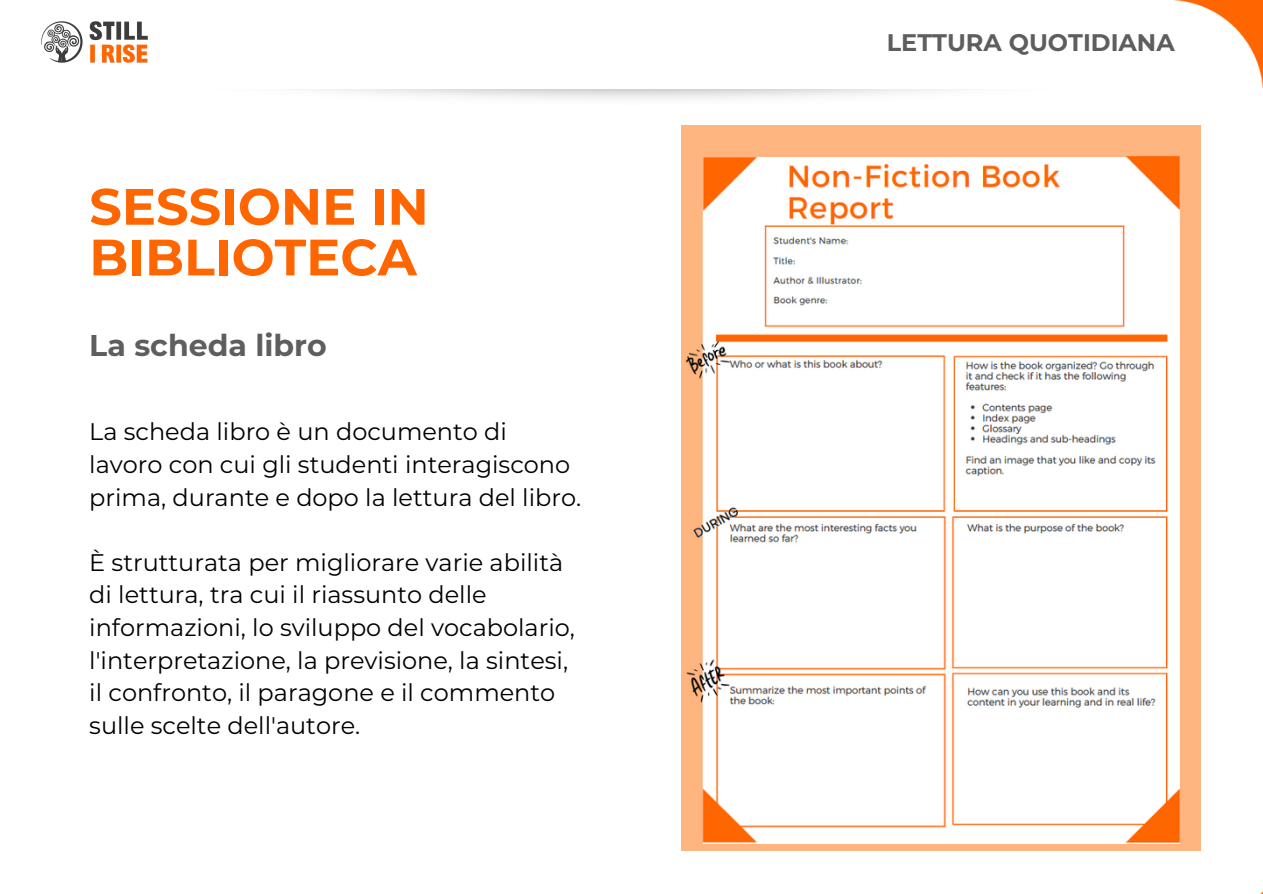
<style>
.page{position:relative;width:1263px;height:894px;background:#fff}
.page>*{position:absolute;margin:0;border:0;box-sizing:border-box;transform-origin:0 0}
.t1{font:700 51px/50.7px "Montserrat";color:#f60}
.t2{font:700 30px "Montserrat";color:#5e5e5e}
.t3{font:24px/32.7px "Montserrat";color:#000}
.t4{font:700 24px "Montserrat";color:#5e5e5e}
</style>
<div class="page">
<img style="left:1175px;top:0;width:87px;height:83px">
<img style="left:41px;top:21px;width:107px;height:42px">
<img style="left:682px;top:126px;width:518px;height:724px">
<p class="t1" style="left:89px;top:181px;width:341px">SESSIONE IN<br>BIBLIOTECA</p>
<p class="t2" style="left:89px;top:327px;width:239px">La scheda libro</p>
<p class="t3" style="left:89px;top:415px;width:493px">La scheda libro è un documento di lavoro con cui gli studenti interagiscono prima, durante e dopo la lettura del libro.</p>
<p class="t3" style="left:89px;top:545px;width:487px">È strutturata per migliorare varie abilità di lettura, tra cui il riassunto delle informazioni, lo sviluppo del vocabolario, l'interpretazione, la previsione, la sintesi, il confronto, il paragone e il commento sulle scelte dell'autore.</p>
<p class="t4" style="left:887px;top:27px;width:289px">LETTURA QUOTIDIANA</p>
</div>
